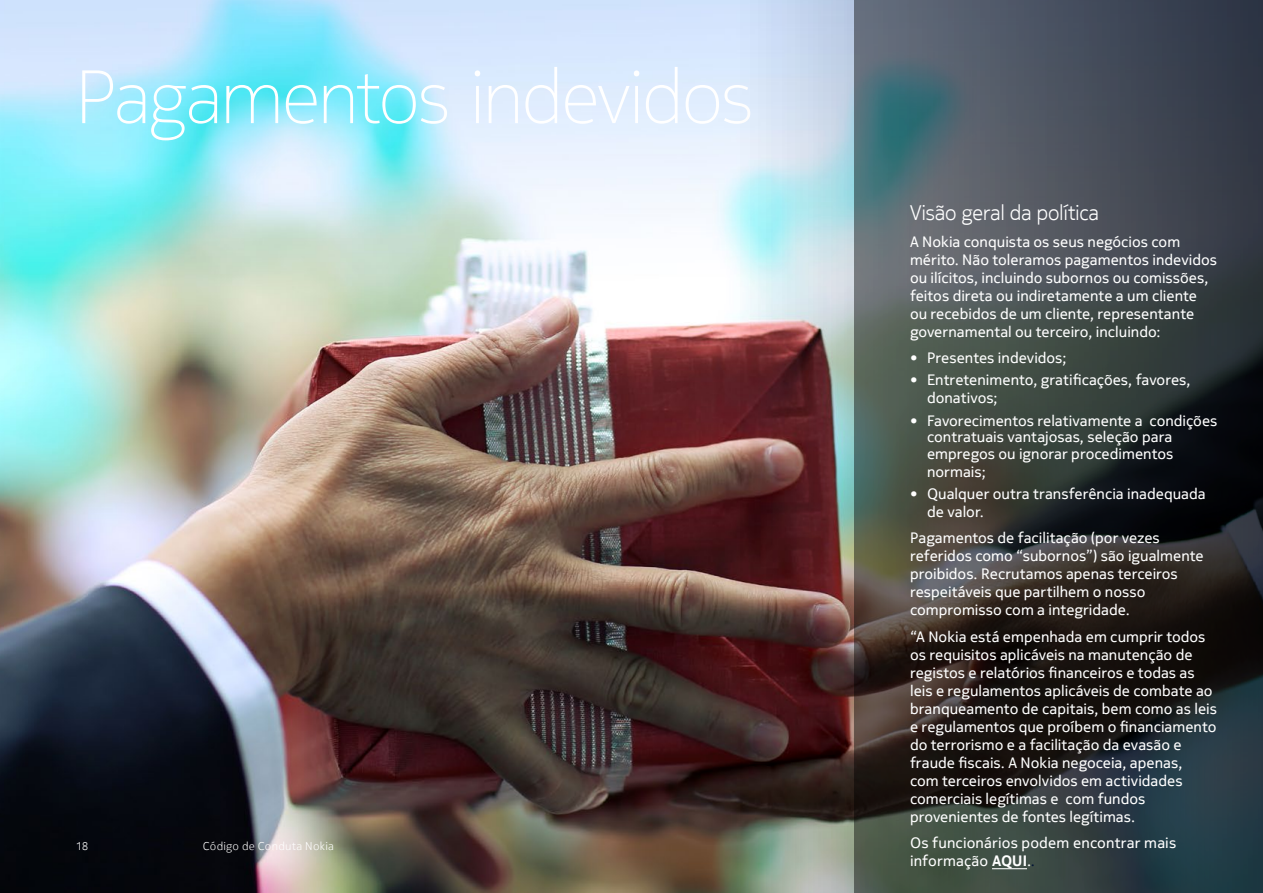
<style>
.page{position:relative;width:1263px;height:893px;background:#fff}
.page>*{position:absolute;margin:0;border:0;box-sizing:border-box;transform-origin:0 0}
.t1{font:200 75px "Nokia Pure Headline";letter-spacing:-.01em;color:#fff}
.t2{font:300 21px "Nokia Pure Headline";color:#fff}
.t3{font:15px/18px "Nokia Pure Text";color:#fff}
.t4{font:300 11.25px "Nokia Pure Text";letter-spacing:.025em;color:#fff}
.s1{font-weight:700}
.s2{color:#001135}
</style>
<div class="page">
<img style="left:0;top:0;width:599px;height:893px">
<img style="left:599px;top:0;width:256px;height:893px">
<svg style="left:855px;top:0;width:408px;height:893px;background:#383e40"></svg>
<hr style="left:992px;top:868px;width:35px;height:1px;background:#fff">
<h1 class="t1" style="left:77px;top:51px;width:678px">Pagamentos indevidos</h1>
<p class="t4" style="left:76px;top:839px;width:14px">18</p>
<p class="t4" style="left:203px;top:839px;width:133px">Código de Conduta Nokia</p>
<h2 class="t2" style="left:910px;top:200px;width:190px">Visão geral da política</h2>
<p class="t3" style="left:910px;top:232px;width:309px">A Nokia conquista os seus negócios com mérito. Não toleramos pagamentos indevidos ou ilícitos, incluindo subornos ou comissões, feitos direta ou indiretamente a um cliente ou recebidos de um cliente, representante governamental ou terceiro, incluindo:</p>
<p class="t3" style="left:910px;top:349px;width:158px">• Presentes indevidos;</p>
<p class="t3" style="left:927px;top:371px;width:265px;text-indent:-17px">• Entretenimento, gratificações, favores, donativos;</p>
<p class="t3" style="left:927px;top:412px;width:292px;line-height:16.5px;text-indent:-17px">• Favorecimentos relativamente a condições contratuais vantajosas, seleção para empregos ou ignorar procedimentos</p>
<p class="t3" style="left:927px;top:462px;width:60px">normais;</p>
<p class="t3" style="left:927px;top:485px;width:280px;text-indent:-17px">• Qualquer outra transferência inadequada de valor.</p>
<p class="t3" style="left:910px;top:529px;width:295px">Pagamentos de facilitação (por vezes referidos como “subornos”) são igualmente proibidos. Recrutamos apenas terceiros respeitáveis que partilhem o nosso compromisso com a integridade.</p>
<p class="t3" style="left:910px;top:628px;width:308px">“A Nokia está empenhada em cumprir todos os requisitos aplicáveis na manutenção de registos e relatórios financeiros e todas as leis e regulamentos aplicáveis de combate ao branqueamento de capitais, bem como as leis e regulamentos que proíbem o financiamento do terrorismo e a facilitação da evasão e fraude fiscais. A Nokia negoceia, apenas,<br>com terceiros envolvidos em actividades comerciais legítimas e com fundos provenientes de fontes legítimas.</p>
<p class="t3" style="left:910px;top:834px;width:268px">Os funcionários podem encontrar mais informação <span class="s1">AQUI</span>.<span class="s2">.</span></p>
</div>
